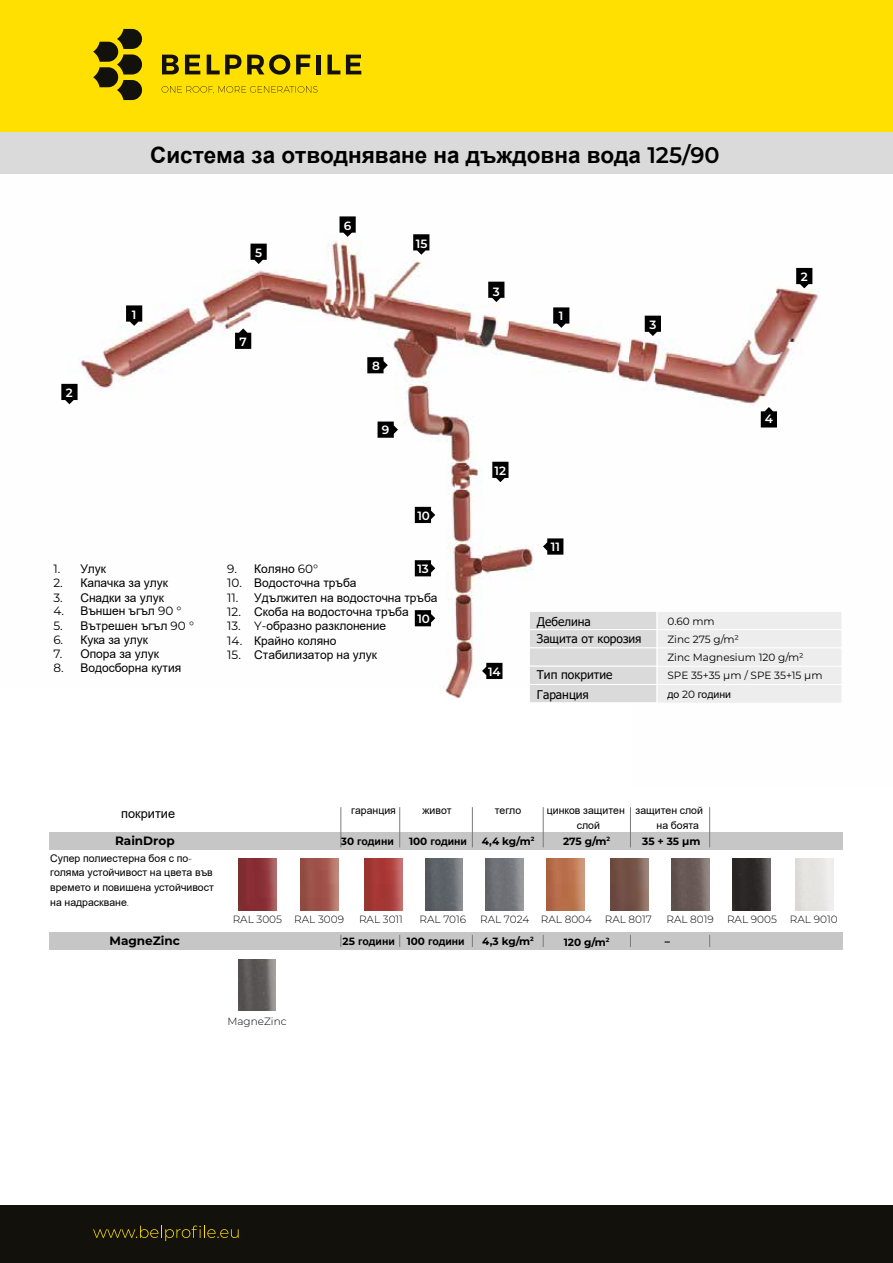
<style>
.page{position:relative;width:893px;height:1263px;background:#fff}
.page>*{position:absolute;margin:0;border:0;box-sizing:border-box;transform-origin:0 0}
.t1{font:700 22.5px "Arial";color:#000}
.t2{font:12.75px "Arial";color:#000}
.t3{font:12px "Arial";color:#000}
.t4{font:12px/17px "Tahoma";color:#000}
.t5{font:600 12px "Montserrat";color:#fff}
.t6{font:700 12px "Montserrat";color:#000}
.t7{font:10.5px/14.7px "Arial";color:#000}
.t8{font:300 10.5px "Montserrat";color:#000}
.t9{font:10.5px/18.3px "Montserrat";color:#000}
.t10{font:700 10.5px "Montserrat";letter-spacing:-.01em;color:#000}
.t11{font:700 10.5px "Arial";color:#000}
.s1{font-family:"Montserrat";font-weight:600}
.s2{font-family:"Montserrat"}
.s3{font-family:"Montserrat";font-weight:300}
</style>
<div class="page">
<img style="left:61px;top:234px;width:568px;height:455px">
<img style="left:629px;top:267px;width:190px;height:161px">
<div style="left:0;top:0;width:893px;height:133px;background:#ffe000"></div>
<div style="left:0;top:1205px;width:893px;height:58px;background:#12110c"></div>
<svg style="left:93px;top:1225px;width:146px;height:16px"></svg>
<svg style="left:93px;top:29px;width:49px;height:71px"></svg>
<svg style="left:162px;top:55px;width:17px;height:19px"></svg>
<svg style="left:185px;top:55px;width:15px;height:19px"></svg>
<svg style="left:207px;top:55px;width:34px;height:19px"></svg>
<svg style="left:247px;top:54px;width:43px;height:21px"></svg>
<svg style="left:296px;top:55px;width:14px;height:19px"></svg>
<hr style="left:316px;top:55px;width:4px;height:19px;background:#12110c">
<svg style="left:327px;top:55px;width:13px;height:19px"></svg>
<svg style="left:346px;top:55px;width:15px;height:19px"></svg>
<svg style="left:162px;top:86px;width:155px;height:7px"></svg>
<svg style="left:126px;top:305px;width:16px;height:21px"></svg>
<svg style="left:553px;top:307px;width:16px;height:21px"></svg>
<svg style="left:796px;top:268px;width:16px;height:20px"></svg>
<svg style="left:61px;top:384px;width:17px;height:20px"></svg>
<svg style="left:761px;top:407px;width:16px;height:20px"></svg>
<svg style="left:339px;top:216px;width:17px;height:21px"></svg>
<svg style="left:250px;top:244px;width:17px;height:20px"></svg>
<svg style="left:645px;top:316px;width:16px;height:20px"></svg>
<svg style="left:488px;top:282px;width:16px;height:20px"></svg>
<svg style="left:413px;top:234px;width:16px;height:21px"></svg>
<svg style="left:235px;top:328px;width:16px;height:21px"></svg>
<svg style="left:492px;top:462px;width:16px;height:20px"></svg>
<svg style="left:482px;top:663px;width:20px;height:16px"></svg>
<svg style="left:415px;top:507px;width:20px;height:16px"></svg>
<svg style="left:415px;top:560px;width:20px;height:16px"></svg>
<svg style="left:415px;top:610px;width:20px;height:16px"></svg>
<svg style="left:378px;top:421px;width:20px;height:17px"></svg>
<svg style="left:367px;top:357px;width:21px;height:16px"></svg>
<svg style="left:543px;top:538px;width:20px;height:17px"></svg>
<div style="left:0;top:132px;width:893px;height:42px;background:#dadada"></div>
<div style="left:529px;top:611px;width:128px;height:19px;background:#dadada;border:1px solid #fff"></div>
<div style="left:529px;top:629px;width:128px;height:19px;background:#dadada;border:1px solid #fff"></div>
<div style="left:529px;top:647px;width:128px;height:20px;background:#dadada;border:1px solid #fff"></div>
<div style="left:529px;top:666px;width:128px;height:19px;background:#dadada;border:1px solid #fff"></div>
<div style="left:529px;top:684px;width:128px;height:19px;background:#dadada;border:1px solid #fff"></div>
<div style="left:657px;top:611px;width:185px;height:19px;background:#ededed;border:1px solid #fff"></div>
<div style="left:657px;top:629px;width:185px;height:19px;background:#ededed;border:1px solid #fff"></div>
<div style="left:657px;top:647px;width:185px;height:20px;background:#ededed;border:1px solid #fff"></div>
<div style="left:657px;top:666px;width:185px;height:19px;background:#ededed;border:1px solid #fff"></div>
<div style="left:657px;top:684px;width:185px;height:19px;background:#ededed;border:1px solid #fff"></div>
<div style="left:49px;top:832px;width:793px;height:17px;background:#c6c6c6"></div>
<div style="left:49px;top:932px;width:793px;height:18px;background:#c6c6c6"></div>
<svg style="left:399px;top:935px;width:1px;height:12px"></svg>
<svg style="left:341px;top:935px;width:1px;height:12px"></svg>
<svg style="left:472px;top:935px;width:1px;height:12px"></svg>
<svg style="left:543px;top:935px;width:1px;height:12px"></svg>
<svg style="left:630px;top:935px;width:1px;height:12px"></svg>
<svg style="left:709px;top:935px;width:1px;height:12px"></svg>
<hr style="left:399px;top:807px;width:1px;height:40px;background:#7c7b7a">
<hr style="left:341px;top:807px;width:1px;height:40px;background:#7c7b7a">
<hr style="left:472px;top:807px;width:1px;height:40px;background:#7c7b7a">
<hr style="left:543px;top:807px;width:1px;height:40px;background:#7c7b7a">
<hr style="left:630px;top:807px;width:1px;height:40px;background:#7c7b7a">
<hr style="left:709px;top:807px;width:1px;height:40px;background:#7c7b7a">
<img style="left:239px;top:960px;width:36px;height:51px">
<img style="left:239px;top:859px;width:37px;height:52px">
<img style="left:300px;top:859px;width:38px;height:52px">
<img style="left:365px;top:859px;width:38px;height:52px">
<img style="left:425px;top:859px;width:38px;height:52px">
<img style="left:486px;top:859px;width:37px;height:52px">
<img style="left:547px;top:859px;width:37px;height:52px">
<img style="left:610px;top:859px;width:38px;height:52px">
<img style="left:672px;top:859px;width:37px;height:52px">
<img style="left:732px;top:859px;width:38px;height:52px">
<h1 class="t1" style="left:150px;top:143px;width:571px">Система за отводняване на дъждовна вода <span class="s1">125/90</span></h1>
<p class="t5" style="left:66px;top:384px;width:8px">2</p>
<p class="t5" style="left:255px;top:244px;width:9px">5</p>
<p class="t5" style="left:344px;top:217px;width:9px">6</p>
<p class="t5" style="left:416px;top:235px;width:13px">15</p>
<p class="t5" style="left:493px;top:283px;width:8px">3</p>
<p class="t5" style="left:132px;top:306px;width:6px">1</p>
<p class="t5" style="left:559px;top:308px;width:6px">1</p>
<p class="t5" style="left:239px;top:333px;width:9px">7</p>
<p class="t5" style="left:372px;top:357px;width:9px">8</p>
<p class="t5" style="left:382px;top:422px;width:9px">9</p>
<p class="t5" style="left:495px;top:462px;width:13px">12</p>
<p class="t5" style="left:649px;top:316px;width:8px">3</p>
<p class="t5" style="left:801px;top:268px;width:8px">2</p>
<p class="t5" style="left:765px;top:410px;width:10px">4</p>
<p class="t3" style="left:53px;top:562px;width:54px"><span class="s2">1.</span> Улук</p>
<p class="t3" style="left:53px;top:576px;width:116px"><span class="s2">2.</span> Капачка за улук</p>
<p class="t3" style="left:53px;top:591px;width:112px"><span class="s2">3.</span> Снадки за улук</p>
<p class="t3" style="left:53px;top:604px;width:130px"><span class="s2">4.</span> Външен ъгъл <span class="s2">90 °</span></p>
<p class="t3" style="left:53px;top:619px;width:142px"><span class="s2">5.</span> Вътрешен ъгъл <span class="s2">90 °</span></p>
<p class="t3" style="left:53px;top:633px;width:96px"><span class="s2">6.</span> Кука за улук</p>
<p class="t3" style="left:53px;top:647px;width:107px"><span class="s2">7.</span> Опора за улук</p>
<p class="t3" style="left:53px;top:661px;width:129px"><span class="s2">8.</span> Водосборна кутия</p>
<p class="t5" style="left:417px;top:507px;width:14px">10</p>
<p class="t3" style="left:227px;top:562px;width:92px"><span class="s2">9.</span> Коляно <span class="s2">60°</span></p>
<p class="t3" style="left:227px;top:576px;width:131px"><span class="s2">10.</span> Водосточна тръба</p>
<p class="t3" style="left:227px;top:591px;width:212px"><span class="s2">11.</span> Удължител на водосточна тръба</p>
<p class="t3" style="left:227px;top:605px;width:183px"><span class="s2">12.</span> Скоба на водосточна тръба</p>
<p class="t3" style="left:227px;top:619px;width:161px"><span class="s2">13. Y-</span>образно разклонение</p>
<p class="t3" style="left:227px;top:634px;width:111px"><span class="s2">14.</span> Крайно коляно</p>
<p class="t3" style="left:227px;top:648px;width:151px"><span class="s2">15.</span> Стабилизатор на улук</p>
<p class="t5" style="left:417px;top:560px;width:13px">13</p>
<p class="t5" style="left:417px;top:610px;width:14px">10</p>
<p class="t5" style="left:488px;top:663px;width:14px">14</p>
<p class="t5" style="left:551px;top:538px;width:11px">11</p>
<p class="t4" style="left:537px;top:612px;width:106px">Дебелина<br>Защита от корозия</p>
<p class="t4" style="left:537px;top:665px;width:77px;line-height:19px">Тип покритие<br>Гаранция</p>
<p class="t9" style="left:667px;top:611px;width:157px">0.60 mm<br>Zinc 275 g/m²<br>Zinc Magnesium 120 g/m²<br>SPE 35+35 μm / SPE 35+15 μm</p>
<p class="t7" style="left:667px;top:687px;width:65px">до <span class="s2">20</span> години</p>
<p class="t2" style="left:121px;top:806px;width:55px">покритие</p>
<p class="t6" style="left:115px;top:832px;width:61px">RainDrop</p>
<p class="t7" style="left:50px;top:850px;width:165px">Супер полиестерна боя с по&shy;голяма устойчивост на цвета във времето и повишена устойчивост на надраскване<span class="s3">.</span></p>
<p class="t7" style="left:351px;top:803px;width:46px">гаранция</p>
<p class="t7" style="left:423px;top:803px;width:31px">живот</p>
<p class="t7" style="left:495px;top:803px;width:28px">тегло</p>
<p class="t7" style="left:577px;top:803px;width:128px;text-indent:-30px">цинков защитен защитен слой слой</p>
<p class="t7" style="left:657px;top:817px;width:44px">на боята</p>
<p class="t11" style="left:341px;top:835px;width:55px"><span class="s2">30</span> години</p>
<p class="t11" style="left:409px;top:835px;width:60px"><span class="s2">100</span> години</p>
<p class="t10" style="left:482px;top:833px;width:54px">4,4 kg/m<sup>2</sup></p>
<p class="t10" style="left:563px;top:833px;width:49px">275 g/m<sup>2</sup></p>
<p class="t10" style="left:642px;top:833px;width:60px">35 + 35 µm</p>
<p class="t8" style="left:233px;top:912px;width:113px">RAL 3005 RAL 3009</p>
<p class="t8" style="left:359px;top:912px;width:45px">RAL 3011</p>
<p class="t8" style="left:420px;top:912px;width:48px">RAL 7016</p>
<p class="t8" style="left:541px;top:912px;width:112px">RAL 8004 RAL 8017</p>
<p class="t8" style="left:480px;top:912px;width:51px">RAL 7024</p>
<p class="t8" style="left:666px;top:912px;width:49px">RAL 8019</p>
<p class="t8" style="left:727px;top:912px;width:112px">RAL 9005 RAL 9010</p>
<p class="t6" style="left:110px;top:932px;width:72px">MagneZinc</p>
<p class="t10" style="left:564px;top:934px;width:47px">120 g/m<sup>2</sup></p>
<p class="t10" style="left:482px;top:933px;width:53px">4,3 kg/m<sup>2</sup></p>
<p class="t11" style="left:343px;top:935px;width:124px"><span class="s2">25</span> години <span class="s2">100</span> години</p>
<p class="t10" style="left:665px;top:933px;width:7px">–</p>
<p class="t8" style="left:227px;top:1014px;width:61px">MagneZinc</p>
</div>
